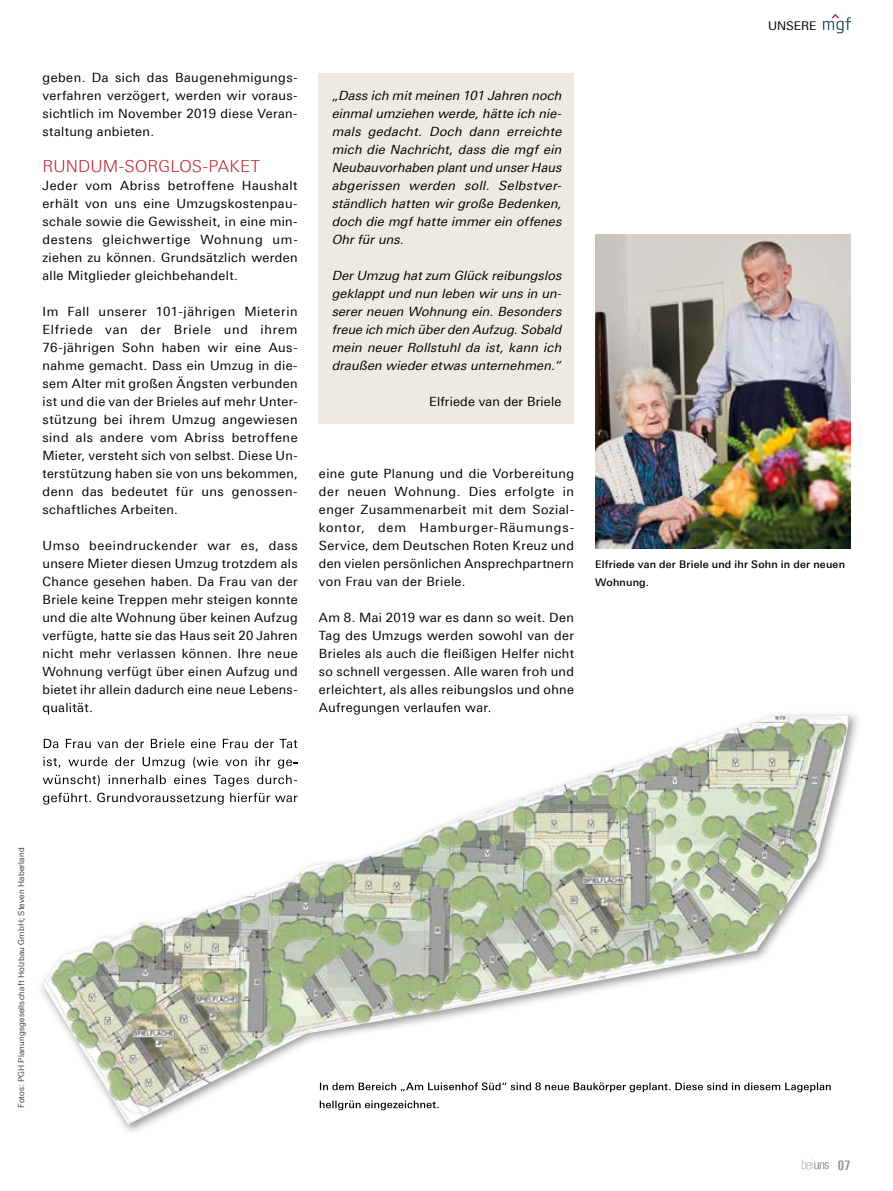
<style>
.page{position:relative;width:893px;height:1191px;background:#fff}
.page>*{position:absolute;margin:0;border:0;box-sizing:border-box;transform-origin:0 0}
.t1{font:300 16.5px "Linotype Univers 330";letter-spacing:.01em;color:#bc1f2d}
.t2{font:700 13.5px "Linotype Univers 620 Cn";color:#909692}
.t3{font:12.75px/18px "Linotype Univers 430";letter-spacing:.03em;color:#000;text-align:justify}
.t4{font:italic 12.75px/18px "Linotype Univers 430";color:#000;text-align:justify}
.t5{font:12px "Linotype Univers 430";color:#000}
.t6{font:500 10.5px/18px "Linotype Univers 530";letter-spacing:.02em;color:#000}
.t7{font:300 8.25px "Linotype Univers 330";letter-spacing:.02em;color:#000}
</style>
<div class="page">
<svg style="left:823px;top:14px;width:28px;height:19px"></svg>
<svg style="left:802px;top:1159px;width:27px;height:10px"></svg>
<img style="left:595px;top:235px;width:255px;height:314px">
<img style="left:43px;top:710px;width:49px;height:4px">
<img style="left:319px;top:710px;width:171px;height:4px">
<img style="left:43px;top:716px;width:807px;height:408px">
<div style="left:319px;top:73px;width:255px;height:351px;background:#eeeadf"></div>
<p class="t3" style="left:43px;top:68px;width:257px">geben. Da sich das Baugenehmigungs&shy;verfahren verzögert, werden wir voraus&shy;sichtlich im November 2019 diese Veran&shy;staltung anbieten.</p>
<p class="t1" style="left:43px;top:156px;width:219px">RUNDUM-SORGLOS-PAKET</p>
<p class="t3" style="left:43px;top:176px;width:257px">Jeder vom Abriss betroffene Haushalt erhält von uns eine Umzugskostenpau&shy;schale sowie die Gewissheit, in eine min&shy;destens gleichwertige Wohnung um&shy;ziehen zu können. Grundsätzlich werden alle Mitglieder gleichbehandelt.</p>
<p class="t3" style="left:43px;top:302px;width:257px">Im Fall unserer 101-jährigen Mieterin Elfriede van der Briele und ihrem 76- jährigen Sohn haben wir eine Aus&shy;nahme gemacht. Dass ein Umzug in die&shy;sem Alter mit großen Ängsten verbunden ist und die van der Brieles auf mehr Unter&shy;stützung bei ihrem Umzug angewiesen sind als andere vom Abriss betroffene Mieter, versteht sich von selbst. Diese Un&shy;terstützung haben sie von uns bekommen, denn das bedeutet für uns genossen&shy;schaftliches Arbeiten.</p>
<p class="t3" style="left:43px;top:536px;width:257px">Umso beeindruckender war es, dass unsere Mieter diesen Umzug trotzdem als Chance gesehen haben. Da Frau van der Briele keine Treppen mehr steigen konnte und die alte Wohnung über keinen Aufzug verfügte, hatte sie das Haus seit 20 Jahren nicht mehr verlassen können. Ihre neue Wohnung verfügt über einen Aufzug und bietet ihr allein dadurch eine neue Lebens&shy;qualität.</p>
<p class="t4" style="left:332px;top:86px;width:234px">„Dass ich mitmeinen 101 Jahren noch einmalumziehen werde,hätte ich nie&shy;mals gedacht. Doch dann erreichte mich die Nachricht, dass die mgf ein Neubauvorhaben plantund unserHaus abgerissen werden soll. Selbstver&shy;ständlich hatten wir große Bedenken, doch die mgf hatte immer ein offenes Ohrfüruns.</p>
<p class="t4" style="left:332px;top:266px;width:234px">DerUmzug hatzum Glück reibungslos geklappt und nun leben wir uns in un&shy;serer neuen Wohnung ein. Besonders freue ich mich überden Aufzug.Sobald mein neuer Rollstuhl da ist, kann ich draußen wiederetwas unternehmen.“</p>
<p class="t3" style="left:429px;top:392px;width:134px">Elfriede van der Briele</p>
<p class="t3" style="left:319px;top:464px;width:257px">eine gute Planung und die Vorbereitung der neuen Wohnung. Dies erfolgte in enger Zusammenarbeit mit dem Sozial&shy;kontor, dem Hamburger-Räumungs-Service, dem Deutschen Roten Kreuz und den vielen persönlichen Ansprechpartnern von Frau van der Briele.</p>
<p class="t3" style="left:319px;top:608px;width:257px">Am 8. Mai 2019 war es dann so weit. Den Tag des Umzugs werden sowohl van der Brieles als auch die fleißigen Helfer nicht so schnell vergessen. Alle waren froh und erleichtert, als alles reibungslos und ohne Aufregungen verlaufen war.</p>
<p class="t5" style="left:768px;top:19px;width:50px">UNSERE</p>
<p class="t6" style="left:595px;top:555px;width:251px">Elfriede van der Briele und ihr Sohn in der neuen<br>Wohnung.</p>
<p class="t7" style="left:16px;top:1108px;width:262px;rotate:-90deg">Fotos: PGH Planungsgesellschaft Holzbau GmbH; Steven Haberland</p>
<p class="t2" style="left:838px;top:1156px;width:14px">07</p>
</div>
